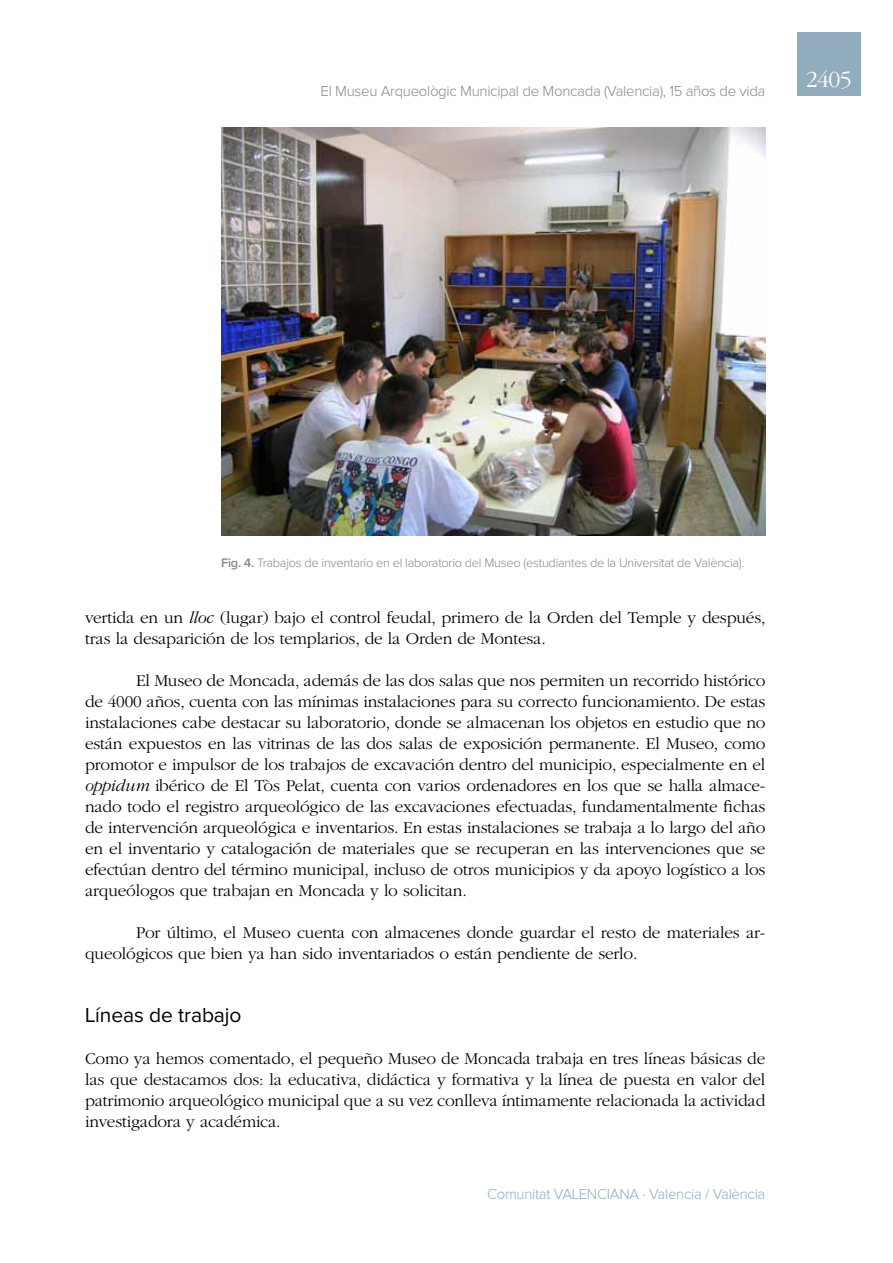
<style>
.page{position:relative;width:893px;height:1263px;background:#fff}
.page>*{position:absolute;margin:0;border:0;box-sizing:border-box;transform-origin:0 0}
.t1{font:300 24px "ITC Garamond Std";color:#fff}
.t2{font:21px "Proxima Nova";letter-spacing:-.005em;color:#000}
.t3{font:300 17.25px/21px "ITC Garamond Std";letter-spacing:-.01em;color:#000}
.t4{font:300 15px "Proxima Nova";letter-spacing:-.02em;color:#87888a}
.t5{font:300 15px "Proxima Nova";letter-spacing:-.02em;color:#91acbc}
.t6{font:300 12.75px "Proxima Nova";letter-spacing:-.02em;color:#87888a}
.s1{font-weight:600}
.s2{font-style:italic}
</style>
<div class="page">
<div style="left:797px;top:32px;width:64px;height:64px;background:#91acbc"></div>
<img style="left:221px;top:128px;width:544px;height:408px">
<p class="t4" style="left:321px;top:84px;width:446px">El Museu Arqueològic Municipal de Moncada (Valencia), 15 años de vida</p>
<h1 class="t1" style="left:806px;top:67px;width:47px">2405</h1>
<p class="t6" style="left:221px;top:557px;width:525px"><span class="s1">Fig. 4.</span> Trabajos de inventario en el laboratorio del Museo (estudiantes de la Universitat de València).</p>
<p class="t3" style="left:85px;top:608px;width:682px">vertida en un <span class="s2">lloc</span> (lugar) bajo el control feudal, primero de la Orden del Temple y después, tras la desaparición de los templarios, de la Orden de Montesa.</p>
<p class="t3" style="left:85px;top:671px;width:682px;text-align:justify;text-indent:51px">El Museo de Moncada, además de las dos salas que nos permiten un recorrido histórico de 4000 años, cuenta con las mínimas instalaciones para su correcto funcionamiento. De estas instalaciones cabe destacar su laboratorio, donde se almacenan los objetos en estudio que no están expuestos en las vitrinas de las dos salas de exposición permanente. El Museo, como promotor e impulsor de los trabajos de excavación dentro del municipio, especialmente en el <span class="s2">oppidum</span> ibérico de El Tòs Pelat, cuenta con varios ordenadores en los que se halla almace&shy;nado todo el registro arqueológico de las excavaciones efectuadas, fundamentalmente fichas de intervención arqueológica e inventarios. En estas instalaciones se trabaja a lo largo del año en el inventario y catalogación de materiales que se recuperan en las intervenciones que se efectúan dentro del término municipal, incluso de otros municipios y da apoyo logístico a los arqueólogos que trabajan en Moncada y lo solicitan.</p>
<p class="t3" style="left:85px;top:923px;width:682px;text-indent:51px">Por último, el Museo cuenta con almacenes donde guardar el resto de materiales ar&shy;queológicos que bien ya han sido inventariados o están pendiente de serlo.</p>
<p class="t2" style="left:85px;top:1006px;width:158px">Líneas de trabajo</p>
<p class="t3" style="left:85px;top:1049px;width:682px;text-align:justify">Como ya hemos comentado, el pequeño Museo de Moncada trabaja en tres líneas básicas de las que destacamos dos: la educativa, didáctica y formativa y la línea de puesta en valor del patrimonio arqueológico municipal que a su vez conlleva íntimamente relacionada la actividad investigadora y académica.</p>
<p class="t5" style="left:487px;top:1187px;width:280px">Comunitat VALENCIANA · Valencia / València</p>
</div>
